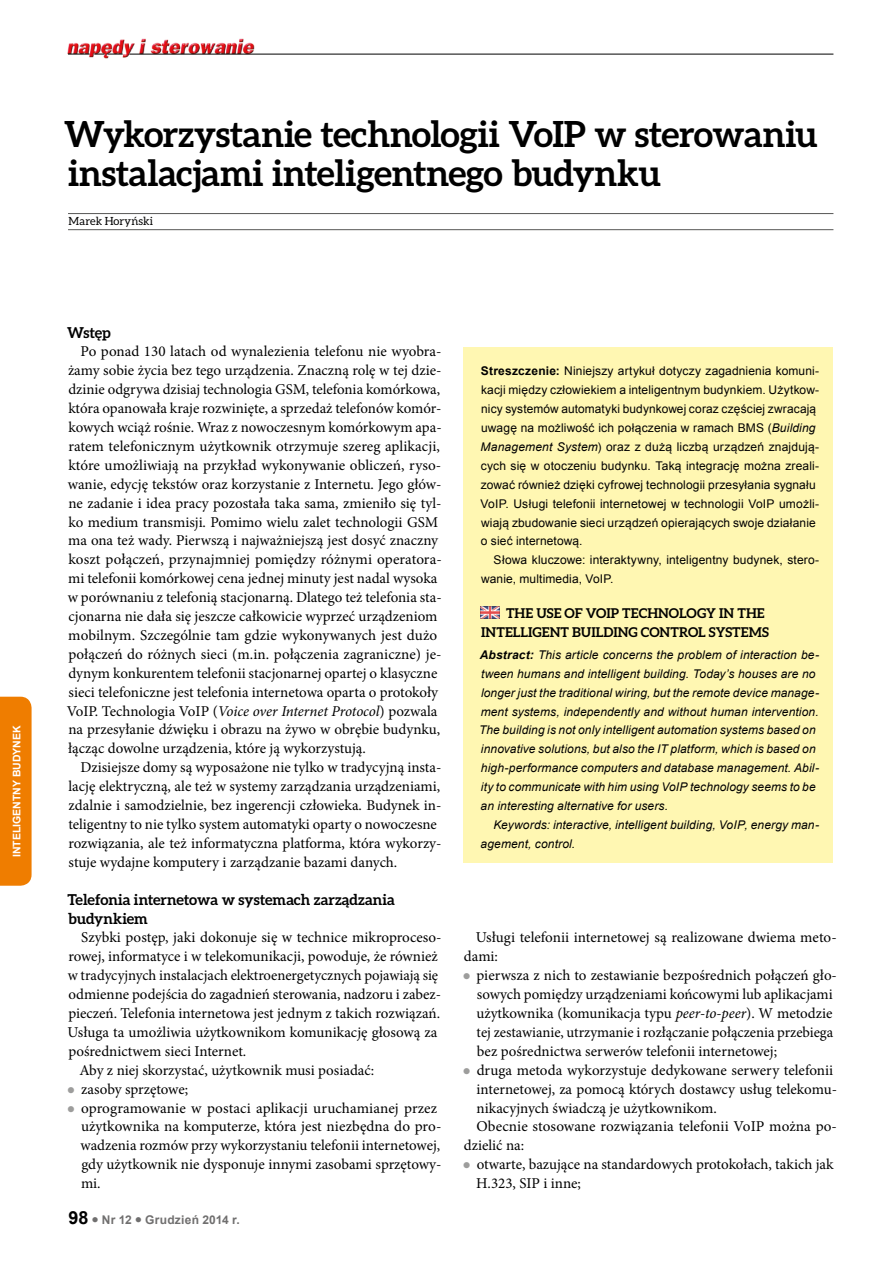
<style>
.page{position:relative;width:893px;height:1263px;background:#fff}
.page>*{position:absolute;margin:0;border:0;box-sizing:border-box;transform-origin:0 0}
.t1{font:700 36px/39px "Aleo";letter-spacing:-.01em;color:#000}
.t2{font:15px/18.9px "Minion Pro";color:#000}
.t3{font:700 15px/18.9px "Aleo";letter-spacing:-.005em;color:#000}
.t4{font:700 13.5px/18.9px "Aleo";letter-spacing:.005em;color:#000}
.t5{font:12px/18.9px "Arial";letter-spacing:.01em;color:#000}
.t6{font:italic 12px/18.9px "Arial";letter-spacing:.01em;color:#000}
.t7{font:700 12px "Arial";letter-spacing:.02em;color:#706f6f}
.t8{font:11.25px "Aleo";letter-spacing:.01em;color:#000}
.t9{font:700 10.5px "Arial";color:#fff}
.s1{font-style:italic}
.s2{font-size:18px;color:#000}
.s3{font-weight:700}
</style>
<div class="page">
<img style="left:67px;top:38px;width:190px;height:21px">
<hr style="left:129px;top:54px;width:704px;height:1px;background:#000">
<svg style="left:68px;top:54px;width:55px;height:1px"></svg>
<div style="left:0;top:697px;width:32px;height:189px;background:#ef7d00"></div>
<hr style="left:68px;top:213px;width:765px;height:1px;background:#575756">
<hr style="left:68px;top:229px;width:765px;height:1px;background:#575756">
<div style="left:463px;top:347px;width:370px;height:516px;background:#fff7b2"></div>
<img style="left:480px;top:607px;width:20px;height:12px">
<p class="t9" style="left:10px;top:857px;width:133px;rotate:-90deg">INTELIGENTNY BUDYNEK</p>
<h1 class="t1" style="left:64px;top:114px;width:755px">Wykorzystanie technologii VoIP w sterowaniu instalacjami inteligentnego budynku</h1>
<p class="t8" style="left:69px;top:215px;width:86px">Marek Horyński</p>
<p class="t3" style="left:67px;top:322px;width:45px">Wstęp</p>
<p class="t2" style="left:67px;top:342px;width:377px;text-indent:14px">Po ponad 130 latach od wynalezienia telefonu nie wyobra&shy;żamy sobie życia bez tego urządzenia. Znaczną rolę w tej dzie&shy;dzinie odgrywa dzisiaj technologia GSM, telefonia komórkowa, która opanowała kraje rozwinięte, a sprzedaż telefonów komór&shy;kowych wciąż rośnie. Wraz z nowoczesnym komórkowym apa&shy;ratem telefonicznym użytkownik otrzymuje szereg aplikacji, które umożliwiają na przykład wykonywanie obliczeń, ryso&shy;wanie, edycję tekstów oraz korzystanie z Internetu. Jego głów&shy;ne zadanie i idea pracy pozostała taka sama, zmieniło się tyl&shy;ko medium transmisji. Pomimo wielu zalet technologii GSM ma ona też wady. Pierwszą i najważniejszą jest dosyć znaczny koszt połączeń, przynajmniej pomiędzy różnymi operatora&shy;mi telefonii komórkowej cena jednej minuty jest nadal wysoka w porównaniu z telefonią stacjonarną. Dlatego też telefonia sta&shy;cjonarna nie dała się jeszcze całkowicie wyprzeć urządzeniom mobilnym. Szczególnie tam gdzie wykonywanych jest dużo połączeń do różnych sieci (m.in. połączenia zagraniczne) je&shy;dynym konkurentem telefonii stacjonarnej opartej o klasyczne sieci telefoniczne jest telefonia internetowa oparta o protokoły VoIP. Technologia VoIP (<span class="s1">Voice over Internet Protocol</span>) pozwala na przesyłanie dźwięku i obrazu na żywo w obrębie budynku, łącząc dowolne urządzenia, które ją wykorzystują.</p>
<p class="t2" style="left:68px;top:758px;width:375px;text-indent:12px">Dzisiejsze domy są wyposażone nie tylko w tradycyjną insta&shy;lację elektryczną, ale też w systemy zarządzania urządzeniami, zdalnie i samodzielnie, bez ingerencji człowieka. Budynek in&shy;teligentny to nie tylko system automatyki oparty o nowoczesne rozwiązania, ale też informatyczna platforma, która wykorzy&shy;stuje wydajne komputery i zarządzanie bazami danych.</p>
<p class="t3" style="left:67px;top:889px;width:329px">Telefonia internetowa w systemach zarządzania budynkiem</p>
<p class="t2" style="left:81px;top:928px;width:362px">Szybki postęp, jaki dokonuje się w technice mikroproceso-</p>
<p class="t2" style="left:68px;top:947px;width:371px">rowej, informatyce i w telekomunikacji, powoduje, że również</p>
<p class="t2" style="left:68px;top:966px;width:372px">w tradycyjnych instalacjach elektroenergetycznych pojawiają się</p>
<p class="t2" style="left:68px;top:985px;width:374px">odmienne podejścia do zagadnień sterowania, nadzoru i zabez-</p>
<p class="t2" style="left:68px;top:1004px;width:373px">pieczeń. Telefonia internetowa jest jednym z takich rozwiązań.</p>
<p class="t2" style="left:68px;top:1023px;width:371px">Usługa ta umożliwia użytkownikom komunikację głosową za</p>
<p class="t2" style="left:68px;top:1042px;width:179px">pośrednictwem sieci Internet.</p>
<p class="t2" style="left:79px;top:1060px;width:296px">Aby z niej skorzystać, użytkownik musi posiadać:</p>
<p class="t2" style="left:81px;top:1079px;width:108px">zasoby sprzętowe;</p>
<p class="t2" style="left:81px;top:1098px;width:357px">oprogramowanie w postaci aplikacji uruchamianej przez</p>
<p class="t2" style="left:81px;top:1117px;width:362px">użytkownika na komputerze, która jest niezbędna do pro-</p>
<p class="t2" style="left:81px;top:1136px;width:361px">wadzenia rozmów przy wykorzystaniu telefonii internetowej,</p>
<p class="t2" style="left:81px;top:1155px;width:362px">gdy użytkownik nie dysponuje innymi zasobami sprzętowy-</p>
<p class="t2" style="left:81px;top:1174px;width:21px">mi.</p>
<p class="t7" style="left:68px;top:1212px;width:173px"><span class="s2">98</span> ● Nr 12 ● Grudzień 2014 r.</p>
<p class="t5" style="left:481px;top:362px;width:340px"><span class="s3">Streszczenie:</span> Niniejszy artykuł dotyczy zagadnienia komuni&shy;kacji między człowiekiem a inteligentnym budynkiem. Użytkow&shy;nicy systemów automatyki budynkowej coraz częściej zwracają uwagę na możliwość ich połączenia w ramach BMS (<span class="s1">Building Management System</span>) oraz z dużą liczbą urządzeń znajdują&shy;cych się w otoczeniu budynku. Taką integrację można zreali&shy;zować również dzięki cyfrowej technologii przesyłania sygnału VoIP. Usługi telefonii internetowej w technologii VoIP umożli&shy;wiają zbudowanie sieci urządzeń opierających swoje działanie o sieć internetową.</p>
<p class="t5" style="left:481px;top:551px;width:340px;text-indent:12px">Słowa kluczowe: interaktywny, inteligentny budynek, stero&shy;wanie, multimedia, VoIP.</p>
<p class="t4" style="left:481px;top:603px;width:289px;text-indent:25px">The use of VoIP technology in the intelligent building control systems</p>
<p class="t6" style="left:479px;top:645px;width:341px"><span class="s3">Abstract:</span> This article concerns the problem of interaction be&shy;tween humans and intelligent building. Today’s houses are no longer just the traditional wiring, but the remote device manage&shy;ment systems, independently and without human intervention.<br>The building is not only intelligent automation systems based on innovative solutions, but also the IT platform, which is based on high-performance computers and database management. Abil&shy;ity to communicate with him using VoIP technology seems to be an interesting alternative for users.</p>
<p class="t6" style="left:481px;top:815px;width:340px;text-indent:13px">Keywords: interactive, intelligent building, VoIP, energy man&shy;agement, control.</p>
<p class="t2" style="left:464px;top:928px;width:374px;text-indent:12px">Usługi telefonii internetowej są realizowane dwiema meto&shy;dami:</p>
<p class="t2" style="left:477px;top:966px;width:362px">pierwsza z nich to zestawianie bezpośrednich połączeń gło-</p>
<p class="t2" style="left:477px;top:985px;width:357px">sowych pomiędzy urządzeniami końcowymi lub aplikacjami</p>
<p class="t2" style="left:476px;top:1004px;width:358px">użytkownika (komunikacja typu <span class="s1">peer-to-peer</span>). W metodzie</p>
<p class="t2" style="left:477px;top:1023px;width:358px">tej zestawianie, utrzymanie i rozłączanie połączenia przebiega</p>
<p class="t2" style="left:477px;top:1042px;width:302px">bez pośrednictwa serwerów telefonii internetowej;</p>
<p class="t2" style="left:477px;top:1060px;width:358px">druga metoda wykorzystuje dedykowane serwery telefonii</p>
<p class="t2" style="left:477px;top:1079px;width:362px">internetowej, za pomocą których dostawcy usług telekomu-</p>
<p class="t2" style="left:477px;top:1098px;width:242px">nikacyjnych świadczą je użytkownikom.</p>
<p class="t2" style="left:476px;top:1117px;width:362px">Obecnie stosowane rozwiązania telefonii VoIP można po-</p>
<p class="t2" style="left:464px;top:1136px;width:62px">dzielić na:</p>
<p class="t2" style="left:477px;top:1155px;width:359px">otwarte, bazujące na standardowych protokołach, takich jak</p>
<p class="t2" style="left:476px;top:1174px;width:106px">H.323, SIP i inne;</p>
</div>
